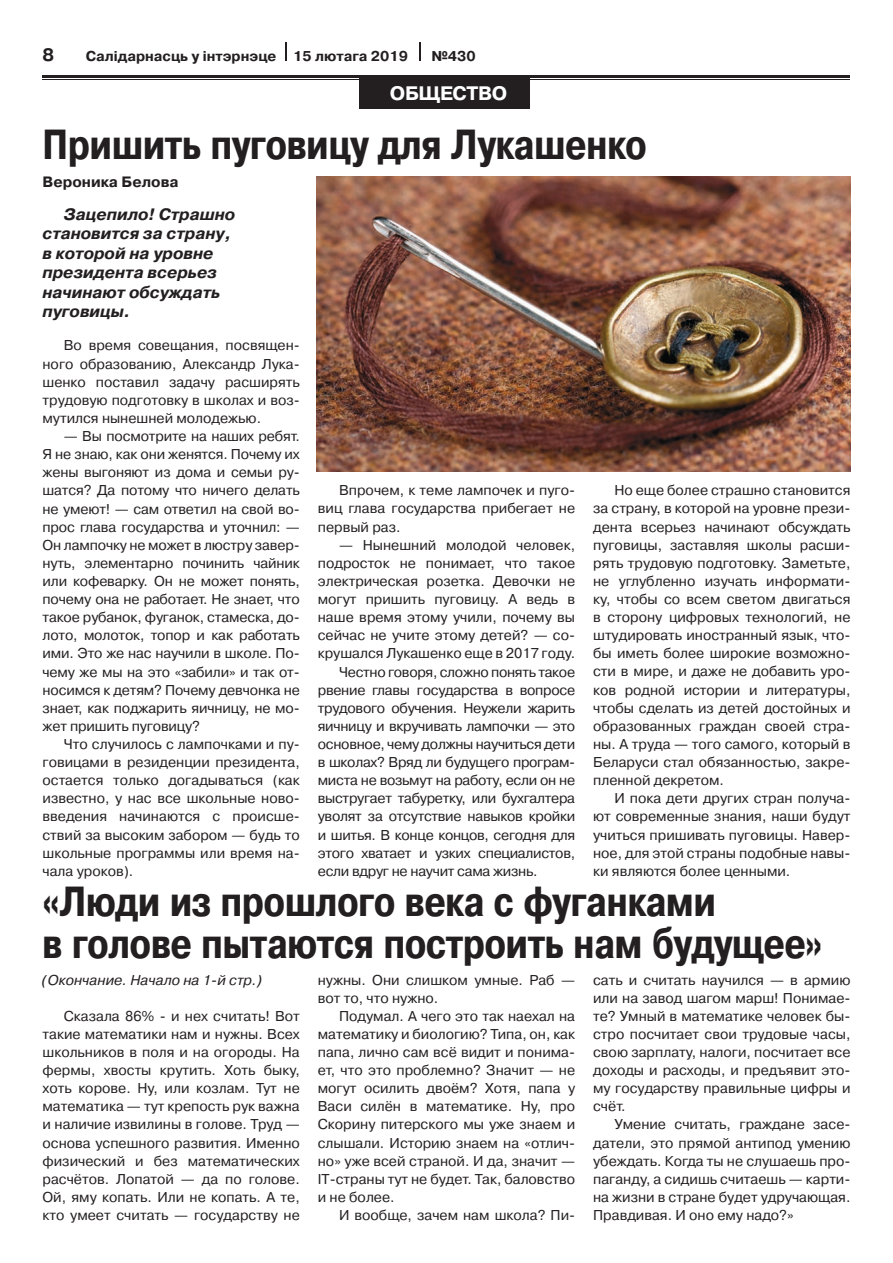
<style>
.page{position:relative;width:893px;height:1263px;background:#fff}
.page>*{position:absolute;margin:0;border:0;box-sizing:border-box;transform-origin:0 0}
.t1{font:700 42px/42px "Pragmatica Cond C";color:#231f20}
.t2{font:700 19.5px "Pragmatica C";letter-spacing:-.01em;color:#fff}
.t3{font:700 18px "Pragmatica C";color:#231f20}
.t4{font:italic 700 16.5px/19.5px "Pragmatica C";color:#231f20}
.t5{font:700 15px "Pragmatica C";color:#231f20}
.t6{font:14.25px/18.1px "Pragmatica C";color:#231f20;text-align:justify}
.t7{font:14.25px "Pragmatica C";letter-spacing:-.02em;color:#231f20}
.t8{font:700 14.25px "Pragmatica C";color:#231f20}
.t9{font:italic 14.25px "Pragmatica C";color:#231f20}
</style>
<div class="page">
<hr style="left:43px;top:76px;width:807px;height:2px;background:#231f20">
<hr style="left:43px;top:79px;width:807px;height:1px;background:#231f20">
<div style="left:360px;top:76px;width:162px;height:33px;background:#231f20"></div>
<svg style="left:285px;top:43px;width:2px;height:18px"></svg>
<svg style="left:419px;top:43px;width:1px;height:18px"></svg>
<div style="left:368px;top:76px;width:162px;height:33px;background:#231f20"></div>
<img style="left:317px;top:177px;width:533px;height:295px">
<p class="t3" style="left:43px;top:44px;width:13px">8</p>
<p class="t8" style="left:86px;top:48px;width:324px">Салiдарнасць у iнтэрнэце 15 лютага 2019</p>
<p class="t8" style="left:431px;top:48px;width:46px">№430</p>
<h2 class="t2" style="left:390px;top:82px;width:119px">ОБЩЕСТВО</h2>
<h2 class="t2" style="left:381px;top:82px;width:122px">ОБЩЕСТВО</h2>
<h1 class="t1" style="left:43px;top:124px;width:606px">Пришить пуговицу для Лукашенко</h1>
<p class="t5" style="left:43px;top:174px;width:138px">Вероника Белова</p>
<p class="t4" style="left:43px;top:204px;width:194px;text-indent:21px">Зацепило! Страшно становится за страну, в которой на уровне президента всерьез начинают обсуждать пуговицы.</p>
<p class="t6" style="left:43px;top:337px;width:259px;text-indent:21px">Во время совещания, посвящен&shy;ного образованию, Александр Лука&shy;шенко поставил задачу расширять трудовую подготовку в школах и воз&shy;мутился нынешней молодежью.</p>
<p class="t6" style="left:43px;top:427px;width:259px;text-indent:21px">— Вы посмотрите на наших ребят.<br>Я не знаю, как они женятся. Почему их жены выгоняют из дома и семьи ру&shy;шатся? Да потому что ничего делать не умеют! — сам ответил на свой во&shy;прос глава государства и уточнил: — Он лампочку не может в люстру завер&shy;нуть, элементарно починить чайник или кофеварку. Он не может понять, почему она не работает. Не знает, что такое рубанок, фуганок, стамеска, до&shy;лото, молоток, топор и как работать ими. Это же нас научили в школе. По&shy;чему же мы на это «забили» и так от&shy;носимся к детям? Почему девчонка не знает, как поджарить яичницу, не мо&shy;жет пришить пуговицу?</p>
<p class="t6" style="left:43px;top:735px;width:259px;text-indent:21px">Что случилось с лампочками и пу&shy;говицами в резиденции президента, остается только догадываться (как известно, у нас все школьные ново&shy;введения начинаются с происше&shy;ствий за высоким забором — будь то школьные программы или время на&shy;чала уроков).</p>
<p class="t6" style="left:318px;top:481px;width:259px;text-indent:21px">Впрочем, к теме лампочек и пуго&shy;виц глава государства прибегает не первый раз.</p>
<p class="t6" style="left:339px;top:536px;width:238px">— Нынешний молодой человек,</p>
<p class="t6" style="left:318px;top:554px;width:259px">подросток не понимает, что такое</p>
<p class="t6" style="left:318px;top:572px;width:259px">электрическая розетка. Девочки не</p>
<p class="t6" style="left:318px;top:590px;width:259px">могут пришить пуговицу. А ведь в</p>
<p class="t6" style="left:318px;top:608px;width:259px">наше время этому учили, почему вы</p>
<p class="t6" style="left:318px;top:626px;width:259px">сейчас не учите этому детей? — со-</p>
<p class="t6" style="left:318px;top:644px;width:259px">крушался Лукашенко еще в 2017 году.</p>
<p class="t7" style="left:339px;top:664px;width:238px">Честно говоря, сложно понять такое</p>
<p class="t7" style="left:318px;top:682px;width:259px">рвение главы государства в вопросе</p>
<p class="t7" style="left:318px;top:700px;width:259px">трудового обучения. Неужели жарить</p>
<p class="t7" style="left:318px;top:718px;width:259px">яичницу и вкручивать лампочки — это</p>
<p class="t7" style="left:318px;top:736px;width:259px">основное, чему должны научиться дети</p>
<p class="t7" style="left:318px;top:754px;width:259px">в школах? Вряд ли будущего програм-</p>
<p class="t7" style="left:318px;top:772px;width:259px">миста не возьмут на работу, если он не</p>
<p class="t7" style="left:318px;top:790px;width:259px">выстругает табуретку, или бухгалтера</p>
<p class="t7" style="left:318px;top:808px;width:259px">уволят за отсутствие навыков кройки</p>
<p class="t7" style="left:318px;top:827px;width:259px">и шитья. В конце концов, сегодня для</p>
<p class="t7" style="left:318px;top:845px;width:259px">этого хватает и узких специалистов,</p>
<p class="t7" style="left:318px;top:863px;width:221px">если вдруг не научит сама жизнь.</p>
<p class="t6" style="left:593px;top:481px;width:259px;text-indent:21px">Но еще более страшно становится за страну, в которой на уровне прези&shy;дента всерьез начинают обсуждать пуговицы, заставляя школы расши&shy;рять трудовую подготовку. Заметьте, не углубленно изучать информати&shy;ку, чтобы со всем светом двигаться в сторону цифровых технологий, не штудировать иностранный язык, что&shy;бы иметь более широкие возможно&shy;сти в мире, и даже не добавить уро&shy;ков родной истории и литературы, чтобы сделать из детей достойных и образованных граждан своей стра&shy;ны. А труда — того самого, который в Беларуси стал обязанностью, закре&shy;пленной декретом.</p>
<p class="t6" style="left:593px;top:789px;width:259px;text-indent:21px">И пока дети других стран получа&shy;ют современные знания, наши будут учиться пришивать пуговицы. Навер&shy;ное, для этой страны подобные навы&shy;ки являются более ценными.</p>
<h1 class="t1" style="left:43px;top:881px;width:782px">«Люди из прошлого века с фуганками<br>в голове пытаются построить нам будущее»</h1>
<p class="t9" style="left:43px;top:972px;width:221px">(Окончание. Начало на 1-й стр.)</p>
<p class="t6" style="left:318px;top:971px;width:259px">нужны. Они слишком умные. Раб — вот то, что нужно.</p>
<p class="t6" style="left:318px;top:1007px;width:259px;text-indent:21px">Подумал. А чего это так наехал на математику и биологию? Типа, он, как папа, лично сам всё видит и понима&shy;ет, что это проблемно? Значит — не могут осилить двоём? Хотя, папа у Васи силён в математике. Ну, про Скорину питерского мы уже знаем и слышали. Историю знаем на «отлич&shy;но» уже всей страной. И да, значит — IT-страны тут не будет. Так, баловство и не более.</p>
<p class="t6" style="left:339px;top:1206px;width:238px">И вообще, зачем нам школа? Пи-</p>
<p class="t6" style="left:593px;top:970px;width:259px">сать и считать научился — в армию или на завод шагом марш! Понимае&shy;те? Умный в математике человек бы&shy;стро посчитает свои трудовые часы, свою зарплату, налоги, посчитает все доходы и расходы, и предъявит это&shy;му государству правильные цифры и счёт.</p>
<p class="t6" style="left:593px;top:1115px;width:259px;text-indent:21px">Умение считать, граждане засе&shy;датели, это прямой антипод умению убеждать. Когда ты не слушаешь про&shy;паганду, а сидишь считаешь — карти&shy;на жизни в стране будет удручающая.<br>Правдивая. И оно ему надо?»</p>
<p class="t6" style="left:43px;top:1007px;width:259px;text-indent:21px">Сказала 86% - и нех считать! Вот такие математики нам и нужны. Всех школьников в поля и на огороды. На фермы, хвосты крутить. Хоть быку, хоть корове. Ну, или козлам. Тут не математика — тут крепость рук важна и наличие извилины в голове. Труд — основа успешного развития. Именно физический и без математических расчётов. Лопатой — да по голове.<br>Ой, яму копать. Или не копать. А те, кто умеет считать — государству не</p>
</div>
